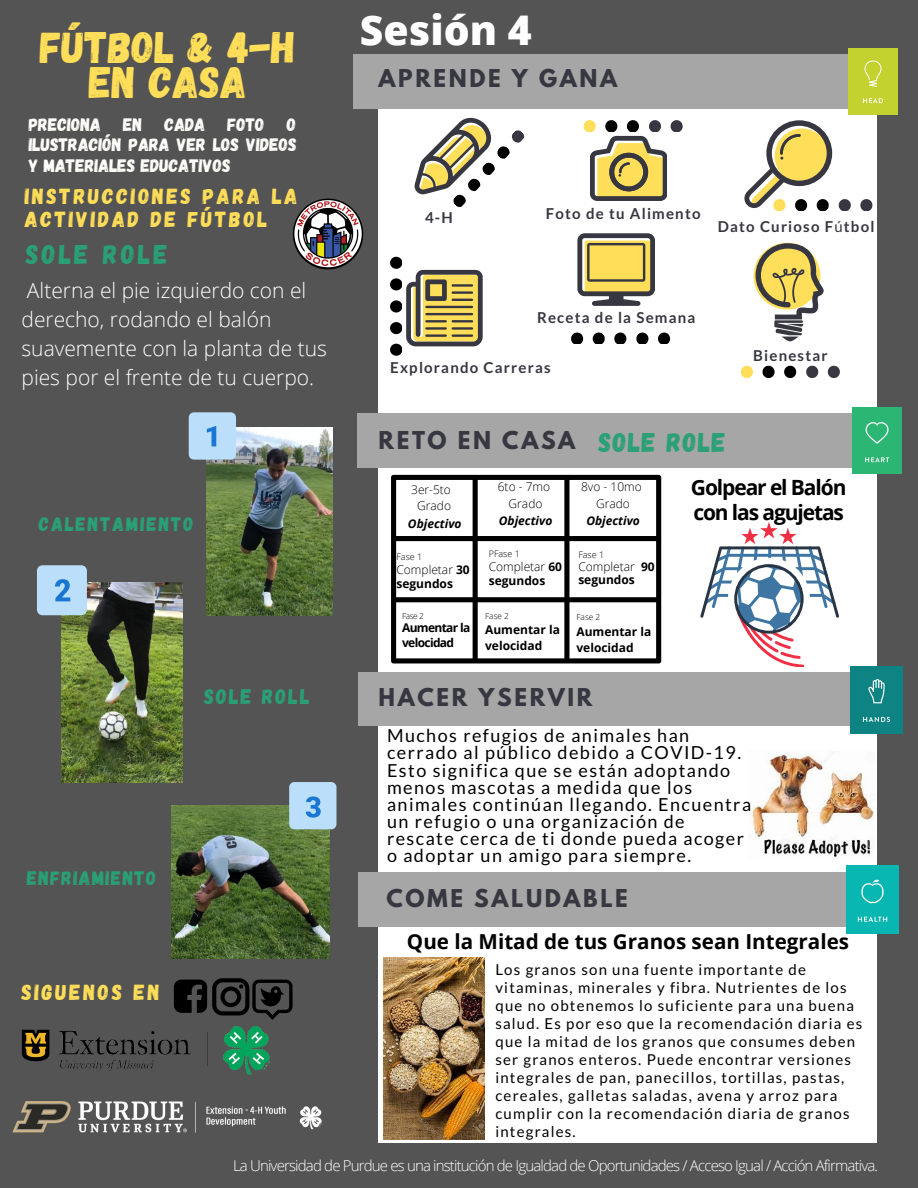
<style>
.page{position:relative;width:918px;height:1188px;background:#545454}
.page>*{position:absolute;margin:0;border:0;box-sizing:border-box;transform-origin:0 0}
.t1{font:44.1px/35.1px "Gagalin";color:#ffde59;text-align:center}
.t2{font:800 40.95px "Open Sans";color:#fff}
.t3{font:27px "Gagalin";letter-spacing:.12em;color:#2aa076}
.t4{font:27px "Gagalin";letter-spacing:.055em;color:#2aa076}
.t5{font:700 21.75px "League Spartan";letter-spacing:.12em;color:#373741}
.t6{font:21.75px/22.5px "Gagalin";letter-spacing:.12em;color:#ffde59}
.t7{font:300 21px/29.1px "Open Sans";color:#fff}
.t8{font:700 21px/24.8px "Open Sans";letter-spacing:-.055em;color:#000}
.t9{font:21px "Gagalin";letter-spacing:.1em;color:#2aa076}
.t10{font:700 20.7px "Open Sans";color:#000}
.t11{font:19.5px "Gagalin";letter-spacing:.1em;color:#2aa076}
.t12{font:19.5px "Gagalin";letter-spacing:.07em;color:#2aa076}
.t13{font:18px/17.2px "Lato";letter-spacing:.08em;color:#000}
.t14{font:18px/20.2px "Gagalin";color:#fffefb;text-align:justify}
.t15{font:15px/18px "Lato";letter-spacing:.08em;color:#000}
.t16{font:300 15px "Open Sans";letter-spacing:-.055em;color:#fff}
.t17{font:700 15px "Lato";letter-spacing:.08em;color:#373741}
.t18{font:700 12px/14px "Open Sans";color:#000}
.t19{font:300 12px/16.4px "Open Sans";color:#000;text-align:center}
.t20{font:italic 700 12px "Open Sans";color:#000}
.t21{font:700 12px/14.9px "Open Sans";letter-spacing:-.055em;color:#000}
.t22{font:300 9px "Open Sans";color:#000}
.t23{font:300 8.25px "Open Sans";color:#000}
.s1{font-weight:400}
.s2{font-weight:300}
</style>
<div class="page">
<div style="left:379px;top:101px;width:498px;height:1042px;background:#fff"></div>
<div style="left:353px;top:55px;width:520px;height:54px;background:#a6a6a6"></div>
<div style="left:359px;top:673px;width:514px;height:53px;background:#a6a6a6"></div>
<svg style="left:839px;top:199px;width:12px;height:12px"></svg>
<svg style="left:860px;top:199px;width:12px;height:12px"></svg>
<svg style="left:571px;top:333px;width:12px;height:11px"></svg>
<svg style="left:593px;top:333px;width:12px;height:11px"></svg>
<svg style="left:614px;top:333px;width:12px;height:11px"></svg>
<svg style="left:636px;top:333px;width:12px;height:11px"></svg>
<svg style="left:658px;top:333px;width:12px;height:11px"></svg>
<svg style="left:741px;top:366px;width:12px;height:11px"></svg>
<svg style="left:763px;top:366px;width:12px;height:11px"></svg>
<svg style="left:784px;top:366px;width:12px;height:11px"></svg>
<svg style="left:806px;top:366px;width:12px;height:11px"></svg>
<svg style="left:828px;top:366px;width:12px;height:11px"></svg>
<svg style="left:415px;top:118px;width:110px;height:89px"></svg>
<svg style="left:578px;top:233px;width:76px;height:73px;background:#baa867"></svg>
<svg style="left:744px;top:120px;width:88px;height:91px"></svg>
<div style="left:358px;top:872px;width:520px;height:54px;background:#a6a6a6"></div>
<img style="left:847px;top:866px;width:51px;height:67px">
<div style="left:848px;top:49px;width:50px;height:65px;background:#c3d22f"></div>
<img style="left:851px;top:666px;width:51px;height:68px">
<svg style="left:754px;top:243px;width:70px;height:98px"></svg>
<svg style="left:390px;top:257px;width:93px;height:99px"></svg>
<svg style="left:584px;top:120px;width:99px;height:81px"></svg>
<svg style="left:391px;top:475px;width:270px;height:188px"></svg>
<div style="left:357px;top:413px;width:520px;height:54px;background:#a6a6a6"></div>
<img style="left:852px;top:407px;width:50px;height:67px">
<img style="left:172px;top:805px;width:157px;height:153px">
<div style="left:289px;top:782px;width:47px;height:47px;background:#bbdefb;border-radius:5px"></div>
<svg style="left:306px;top:796px;width:15px;height:22px"></svg>
<img style="left:292px;top:198px;width:72px;height:72px">
<img style="left:206px;top:428px;width:126px;height:188px">
<div style="left:189px;top:412px;width:47px;height:48px;background:#bbdefb;border-radius:5px"></div>
<svg style="left:207px;top:426px;width:9px;height:20px"></svg>
<img style="left:62px;top:583px;width:120px;height:200px">
<div style="left:37px;top:565px;width:50px;height:50px;background:#bbdefb;border-radius:6px"></div>
<svg style="left:55px;top:579px;width:15px;height:22px"></svg>
<svg style="left:174px;top:978px;width:119px;height:42px"></svg>
<img style="left:12px;top:1101px;width:310px;height:32px">
<img style="left:749px;top:753px;width:126px;height:105px">
<img style="left:383px;top:958px;width:101px;height:182px">
<svg style="left:700px;top:522px;width:139px;height:145px"></svg>
<img style="left:22px;top:1026px;width:247px;height:48px">
<h1 class="t1" style="left:40px;top:27px;width:257px">FÚTBOL &amp; 4-H<br>EN CASA</h1>
<p class="t14" style="left:29px;top:114px;width:269px">PRECIONA EN CADA FOTO O ILUSTRACIÓN PARA VER LOS VIDEOS Y MATERIALES EDUCATIVOS</p>
<h3 class="t6" style="left:25px;top:184px;width:274px">INSTRUCCIONES PARA LA<br>ACTIVIDAD DE FÚTBOL</h3>
<h3 class="t3" style="left:26px;top:237px;width:143px">SOLE ROLE</h3>
<h3 class="t7" style="left:22px;top:275px;width:307px">Alterna el pie izquierdo con el derecho, rodando el balón suavemente con la planta de tus pies por el frente de tu cuerpo.</h3>
<h3 class="t11" style="left:39px;top:511px;width:156px">CALENTAMIENTO</h3>
<h3 class="t9" style="left:204px;top:683px;width:107px">SOLE ROLL</h3>
<h3 class="t12" style="left:27px;top:865px;width:131px">ENFRIAMIENTO</h3>
<h3 class="t6" style="left:22px;top:980px;width:140px">SIGUENOS EN</h3>
<h2 class="t2" style="left:360px;top:2px;width:174px">Sesión 4</h2>
<h3 class="t5" style="left:379px;top:68px;width:240px">APRENDE Y GANA</h3>
<p class="t17" style="left:425px;top:208px;width:29px">4-H</p>
<p class="t17" style="left:546px;top:204px;width:156px">Foto de tu Alimento</p>
<p class="t17" style="left:718px;top:218px;width:158px">Dato Curioso F<span class="s1">ú</span>tbol</p>
<p class="t17" style="left:537px;top:308px;width:160px">Receta de la Semana</p>
<p class="t17" style="left:390px;top:359px;width:162px">Explorando Carreras</p>
<p class="t17" style="left:753px;top:346px;width:76px">Bienestar</p>
<h3 class="t5" style="left:379px;top:429px;width:198px">RETO EN CASA</h3>
<h3 class="t4" style="left:598px;top:425px;width:129px">SOLE ROLE</h3>
<p class="t19" style="left:411px;top:481px;width:41px">3er-5to<br>Grado</p>
<p class="t19" style="left:498px;top:479px;width:54px">6to - 7mo<br>Grado</p>
<p class="t19" style="left:581px;top:479px;width:62px">8vo - 10mo<br>Grado</p>
<p class="t20" style="left:408px;top:515px;width:55px">Objectivo</p>
<p class="t20" style="left:499px;top:512px;width:55px">Objectivo</p>
<p class="t20" style="left:586px;top:512px;width:55px">Objectivo</p>
<p class="t22" style="left:396px;top:551px;width:27px">Fase 1</p>
<p class="t18" style="left:396px;top:562px;width:75px"><span class="s2">Completar</span> 30 segundos</p>
<p class="t23" style="left:485px;top:610px;width:25px">Fase 2</p>
<p class="t18" style="left:485px;top:621px;width:76px;line-height:16.6px">Aumentar la velocidad</p>
<p class="t22" style="left:489px;top:548px;width:33px">PFase 1</p>
<p class="t18" style="left:489px;top:559px;width:75px"><span class="s2">Completar</span> 60 segundos</p>
<p class="t22" style="left:578px;top:548px;width:27px">Fase 1</p>
<p class="t18" style="left:578px;top:559px;width:78px"><span class="s2">Completar</span> 90 segundos</p>
<p class="t23" style="left:576px;top:611px;width:25px">Fase 2</p>
<p class="t18" style="left:576px;top:623px;width:76px;line-height:16.6px">Aumentar la velocidad</p>
<p class="t23" style="left:402px;top:610px;width:23px">Fase 2</p>
<p class="t21" style="left:402px;top:620px;width:70px">Aumentar la velocidad</p>
<h3 class="t5" style="left:379px;top:686px;width:215px">HACER YSERVIR</h3>
<h3 class="t8" style="left:691px;top:475px;width:157px">Golpear el Balón con las agujetas</h3>
<p class="t13" style="left:387px;top:727px;width:366px">Muchos refugios de animales han cerrado al público debido a COVID-19.<br>Esto significa que se están adoptando menos mascotas a medida que los animales continúan llegando. Encuentra un refugio o una organización de rescate cerca de ti donde pueda acoger o adoptar un amigo para siempre.</p>
<h3 class="t5" style="left:386px;top:887px;width:243px">COME SALUDABLE</h3>
<h3 class="t10" style="left:407px;top:927px;width:444px">Que la Mitad de tus Granos sean Integrales</h3>
<p class="t15" style="left:495px;top:960px;width:368px">Los granos son una fuente importante de vitaminas, minerales y fibra. Nutrientes de los que no obtenemos lo suficiente para una buena salud. Es por eso que la recomendación diaria es que la mitad de los granos que consumes deben ser granos enteros. Puede encontrar versiones integrales de pan, panecillos, tortillas, pastas, cereales, galletas saladas, avena y arroz para cumplir con la recomendación diaria de granos integrales.</p>
<p class="t16" style="left:233px;top:1155px;width:647px">La Universidad de Purdue es una institución de Igualdad de Oportunidades / Acceso Igual / Acción Afirmativa.</p>
</div>
